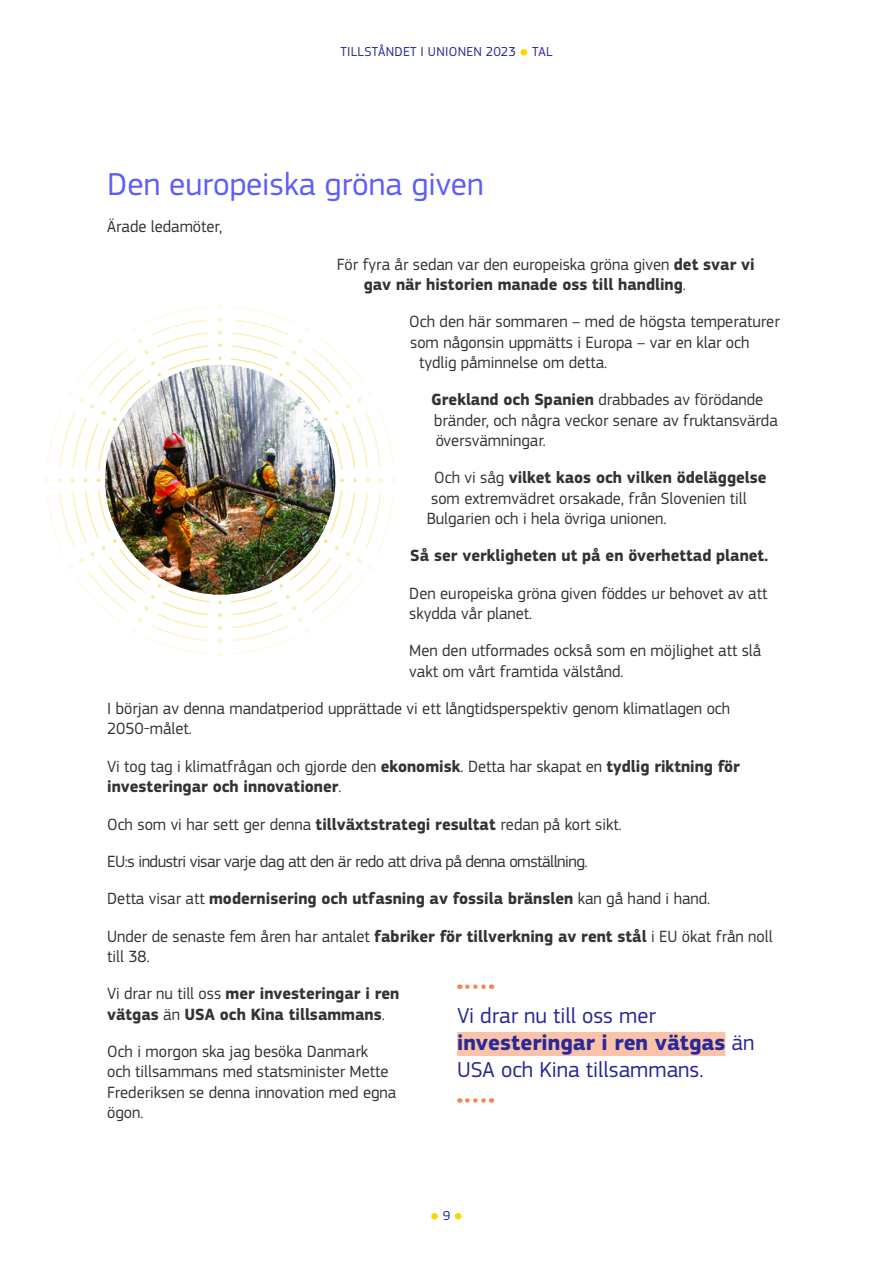
<style>
.page{position:relative;width:893px;height:1263px;background:#fff}
.page>*{position:absolute;margin:0;border:0;box-sizing:border-box;transform-origin:0 0}
.Sub_heading__h3{font:33px "EC Square Sans Pro";color:#5d5dfd}
.t1{font:22.5px/27px "EC Square Sans Pro";color:#282896}
.Body_text_SPEECH{font:16.95px/20.4px "EC Square Sans Pro";color:#333}
.Body_text_SPEECH-2{font:700 16.95px/20.4px "EC Square Sans Pro";color:#333}
.body_text_speech_-30{font:16.95px "EC Square Sans Pro";letter-spacing:-.03em;color:#333}
.t2{font:13.5px "EC Square Sans Pro";letter-spacing:.02em;color:#282896}
.t3{font:10.5px "EC Square Sans Pro";color:#ffd500}
.s1{font-size:10.5px;color:#ffd500}
.s2{font-weight:400}
.s3{font-weight:700}
.s4{font-size:13.5px;color:#282896}
</style>
<div class="page">
<svg style="left:44px;top:304px;width:352px;height:352px"></svg>
<img style="left:105px;top:365px;width:230px;height:230px;border-radius:115px">
<svg style="left:467px;top:984px;width:25px;height:5px"></svg>
<div style="left:457px;top:1032px;width:268px;height:24px;background:#fac3a9"></div>
<svg style="left:467px;top:1098px;width:25px;height:5px"></svg>
<p class="t2" style="left:340px;top:44px;width:206px">TILLSTÅNDET I UNIONEN 2023 <span class="s1">●</span> Tal</p>
<h3 class="Sub_heading__h3" style="left:107px;top:165px;width:378px">Den europeiska gröna given</h3>
<p class="Body_text_SPEECH" style="left:107px;top:216px;width:117px">Ärade ledamöter,</p>
<p class="Body_text_SPEECH-2" style="left:364px;top:254px;width:393px;text-indent:-27px"><span class="s2">För fyra år sedan var den europeiska gröna given</span> det svar vi gav när historien manade oss till handling<span class="s2">.</span></p>
<p class="Body_text_SPEECH" style="left:409px;top:312px;width:372px">Och den här sommaren – med de högsta temperaturer</p>
<p class="Body_text_SPEECH" style="left:410px;top:332px;width:341px">som någonsin uppmätts i Europa – var en klar och</p>
<p class="Body_text_SPEECH" style="left:419px;top:352px;width:190px">tydlig påminnelse om detta.</p>
<p class="Body_text_SPEECH" style="left:431px;top:390px;width:348px"><span class="s3">Grekland och Spanien</span> drabbades av förödande bränder, och några veckor senare av fruktansvärda översvämningar.</p>
<p class="Body_text_SPEECH" style="left:427px;top:468px;width:341px;text-indent:8px">Och vi såg <span class="s3">vilket kaos och vilken ödeläggelse </span>som extremvädret orsakade, från Slovenien till<br>Bulgarien och i hela övriga unionen.</p>
<p class="Body_text_SPEECH-2" style="left:410px;top:546px;width:359px">Så ser verkligheten ut på en överhettad planet.</p>
<p class="Body_text_SPEECH" style="left:409px;top:583px;width:360px">Den europeiska gröna given föddes ur behovet av att skydda vår planet.</p>
<p class="Body_text_SPEECH" style="left:409px;top:641px;width:353px">Men den utformades också som en möjlighet att slå vakt om vårt framtida välstånd.</p>
<p class="Body_text_SPEECH" style="left:107px;top:698px;width:625px">I början av denna mandatperiod upprättade vi ett långtidsperspektiv genom klimatlagen och<br>2050-målet.</p>
<p class="Body_text_SPEECH-2" style="left:107px;top:756px;width:634px"><span class="s2">Vi tog tag i klimatfrågan och gjorde den</span> ekonomisk<span class="s2">. Detta har skapat en</span> tydlig riktning för investeringar och innovationer<span class="s2">.</span></p>
<p class="Body_text_SPEECH" style="left:107px;top:814px;width:516px">Och som vi har sett ger denna <span class="s3">tillväxtstrategi resultat</span> redan på kort sikt.</p>
<p class="body_text_speech_-30" style="left:107px;top:851px;width:482px">EU:s industri visar varje dag att den är redo att driva på denna omställning.</p>
<p class="Body_text_SPEECH-2" style="left:107px;top:889px;width:605px"><span class="s2">Detta visar att</span> modernisering och utfasning av fossila bränslen <span class="s2">kan gå hand i hand.</span></p>
<p class="Body_text_SPEECH" style="left:107px;top:926px;width:667px">Under de senaste fem åren har antalet <span class="s3">fabriker för tillverkning av rent stål</span> i EU ökat från noll till 38.</p>
<p class="Body_text_SPEECH-2" style="left:107px;top:984px;width:294px"><span class="s2">Vi drar nu till oss</span> mer investeringar i ren vätgas <span class="s2">än</span> USA och Kina tillsammans<span class="s2">.</span></p>
<p class="Body_text_SPEECH" style="left:107px;top:1041px;width:291px">Och i morgon ska jag besöka Danmark<br>och tillsammans med statsminister Mette<br>Frederiksen se denna innovation med egna ögon.</p>
<h2 class="t1" style="left:457px;top:1002px;width:299px">Vi drar nu till oss mer <span class="s3">investeringar i ren vätgas</span> än<br>USA och Kina tillsammans.</h2>
<p class="t3" style="left:430px;top:1210px;width:34px">● <span class="s4">9</span> ●</p>
</div>
